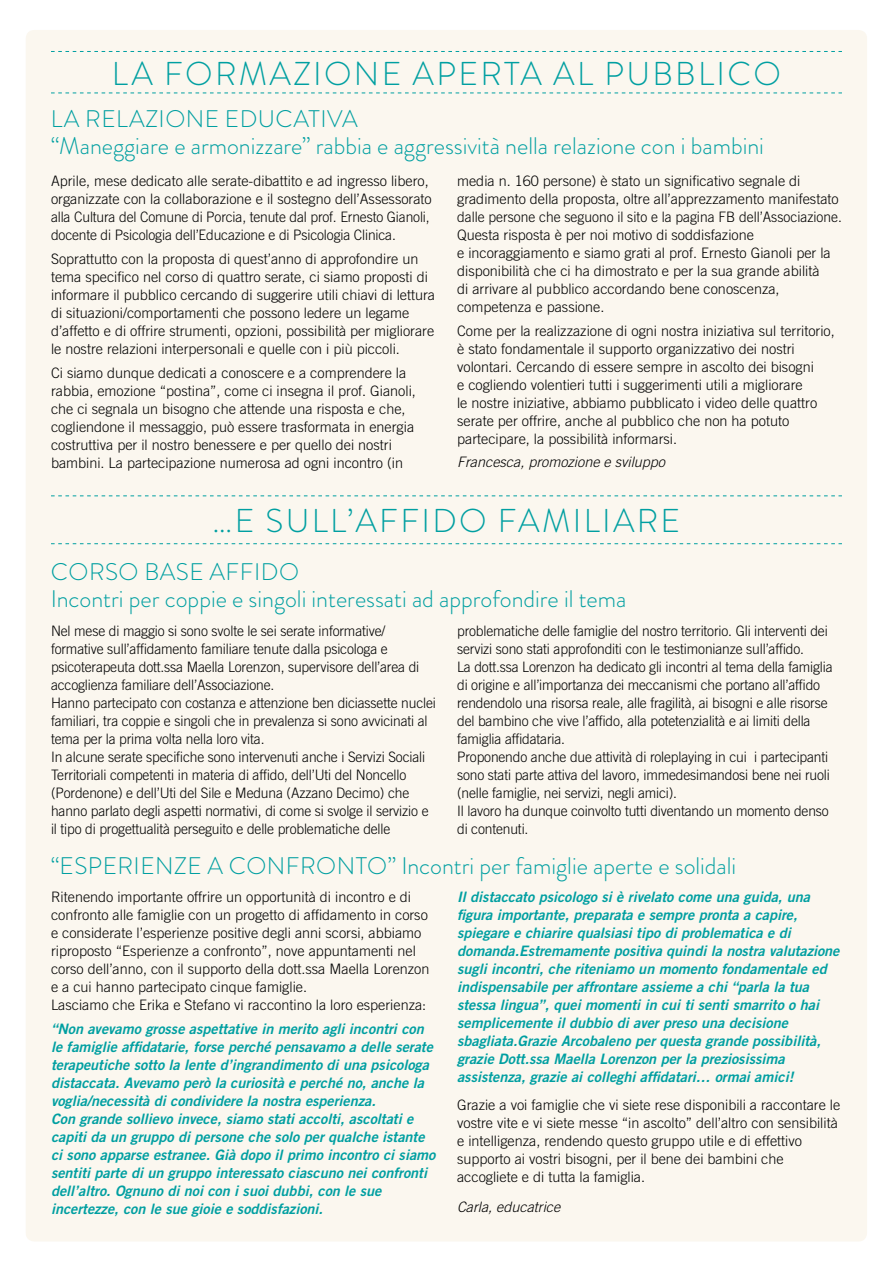
<style>
.page{position:relative;width:893px;height:1263px;background:#fff}
.page>*{position:absolute;margin:0;border:0;box-sizing:border-box;transform-origin:0 0}
.t1{font:300 33px "Brandon Grotesque";letter-spacing:.07em;color:#009fa1}
.t2{font:300 24px/27px "Brandon Grotesque";color:#009fa1}
.t3{font:300 14.4px/18px "Trade Gothic LT Std";color:#000}
.t4{font:300 14.4px/18px "Trade Gothic LT Std";color:#000;scale:.96 1}
.t5{font:14.4px/18px "Trade Gothic LT Std Bd 2 Obl";color:#009fa1}
.t6{font:italic 300 14.4px "Trade Gothic LT Std";color:#000}
</style>
<div class="page">
<div style="left:26px;top:30px;width:841px;height:1211px;background:#fbf7ef;border-radius:9px"></div>
<svg style="left:51px;top:92px;width:791px;height:1px"></svg>
<svg style="left:51px;top:543px;width:791px;height:1px"></svg>
<svg style="left:51px;top:51px;width:791px;height:1px"></svg>
<svg style="left:51px;top:495px;width:791px;height:1px"></svg>
<h1 class="t1" style="left:112px;top:51px;width:670px">LA FORMAZIONE APERTA AL PUBBLICO</h1>
<h2 class="t2" style="left:51px;top:105px;width:715px">LA RELAZIONE EDUCATIVA<br>“Maneggiare e armonizzare” rabbia e aggressività nella relazione con i bambini</h2>
<p class="t3" style="left:51px;top:172px;width:382px">Aprile, mese dedicato alle serate-dibattito e ad ingresso libero, organizzate con la collaborazione e il sostegno dell’Assessorato alla Cultura del Comune di Porcia, tenute dal prof. Ernesto Gianoli, docente di Psicologia dell’Educazione e di Psicologia Clinica.</p>
<p class="t3" style="left:51px;top:250px;width:386px">Soprattutto con la proposta di quest’anno di approfondire un tema specifico nel corso di quattro serate, ci siamo proposti di informare il pubblico cercando di suggerire utili chiavi di lettura di situazioni/comportamenti che possono ledere un legame d’affetto e di offrire strumenti, opzioni, possibilità per migliorare le nostre relazioni interpersonali e quelle con i più piccoli.</p>
<p class="t3" style="left:51px;top:364px;width:366px">Ci siamo dunque dedicati a conoscere e a comprendere la rabbia, emozione “postina”, come ci insegna il prof. Gianoli, che ci segnala un bisogno che attende una risposta e che, cogliendone il messaggio, può essere trasformata in energia costruttiva per il nostro benessere e per quello dei nostri bambini. La partecipazione numerosa ad ogni incontro (in</p>
<p class="t3" style="left:457px;top:172px;width:386px">media n. 160 persone) è stato un significativo segnale di gradimento della proposta, oltre all’apprezzamento manifestato dalle persone che seguono il sito e la pagina FB dell’Associazione.<br>Questa risposta è per noi motivo di soddisfazione<br>e incoraggiamento e siamo grati al prof. Ernesto Gianoli per la disponibilità che ci ha dimostrato e per la sua grande abilità<br>di arrivare al pubblico accordando bene conoscenza, competenza e passione.</p>
<p class="t3" style="left:457px;top:322px;width:379px">Come per la realizzazione di ogni nostra iniziativa sul territorio, è stato fondamentale il supporto organizzativo dei nostri volontari. Cercando di essere sempre in ascolto dei bisogni<br>e cogliendo volentieri tutti i suggerimenti utili a migliorare<br>le nostre iniziative, abbiamo pubblicato i video delle quattro serate per offrire, anche al pubblico che non ha potuto partecipare, la possibilità informarsi.</p>
<p class="t6" style="left:457px;top:453px;width:210px">Francesca, promozione e sviluppo</p>
<h1 class="t1" style="left:212px;top:498px;width:470px">…E SULL’AFFIDO FAMILIARE</h1>
<h2 class="t2" style="left:51px;top:558px;width:577px">CORSO BASE AFFIDO<br>Incontri per coppie e singoli interessati ad approfondire il tema</h2>
<p class="t4" style="left:51px;top:622px;width:402px">Nel mese di maggio si sono svolte le sei serate informative/ formative sull’affidamento familiare tenute dalla psicologa e psicoterapeuta dott.ssa Maella Lorenzon, supervisore dell’area di accoglienza familiare dell’Associazione.<br>Hanno partecipato con costanza e attenzione ben diciassette nuclei familiari, tra coppie e singoli che in prevalenza si sono avvicinati al tema per la prima volta nella loro vita.<br>In alcune serate specifiche sono intervenuti anche i Servizi Sociali Territoriali competenti in materia di affido, dell’Uti del Noncello (Pordenone) e dell’Uti del Sile e Meduna (Azzano Decimo) che hanno parlato degli aspetti normativi, di come si svolge il servizio e il tipo di progettualità perseguito e delle problematiche delle</p>
<p class="t4" style="left:457px;top:622px;width:393px">problematiche delle famiglie del nostro territorio. Gli interventi dei servizi sono stati approfonditi con le testimonianze sull’affido.<br>La dott.ssa Lorenzon ha dedicato gli incontri al tema della famiglia di origine e all’importanza dei meccanismi che portano all’affido rendendolo una risorsa reale, alle fragilità, ai bisogni e alle risorse del bambino che vive l’affido, alla potetenzialità e ai limiti della famiglia affidataria.<br>Proponendo anche due attività di roleplaying in cui i partecipanti sono stati parte attiva del lavoro, immedesimandosi bene nei ruoli (nelle famiglie, nei servizi, negli amici).<br>Il lavoro ha dunque coinvolto tutti diventando un momento denso di contenuti.</p>
<h2 class="t2" style="left:51px;top:852px;width:687px">“ESPERIENZE A CONFRONTO” Incontri per famiglie aperte e solidali</h2>
<p class="t3" style="left:51px;top:887px;width:380px">Ritenendo importante offrire un opportunità di incontro e di confronto alle famiglie con un progetto di affidamento in corso e considerate l’esperienze positive degli anni scorsi, abbiamo riproposto “Esperienze a confronto”, nove appuntamenti nel corso dell’anno, con il supporto della dott.ssa Maella Lorenzon e a cui hanno partecipato cinque famiglie.<br>Lasciamo che Erika e Stefano vi raccontino la loro esperienza:</p>
<p class="t5" style="left:51px;top:1020px;width:386px">“Non avevamo grosse aspettative in merito agli incontri con le famiglie affidatarie, forse perché pensavamo a delle serate terapeutiche sotto la lente d’ingrandimento di una psicologa distaccata. Avevamo però la curiosità e perché no, anche la voglia/necessità di condividere la nostra esperienza.<br>Con grande sollievo invece, siamo stati accolti, ascoltati e capiti da un gruppo di persone che solo per qualche istante ci sono apparse estranee. Già dopo il primo incontro ci siamo sentiti parte di un gruppo interessato ciascuno nei confronti dell’altro. Ognuno di noi con i suoi dubbi, con le sue incertezze, con le sue gioie e soddisfazioni.</p>
<p class="t5" style="left:457px;top:888px;width:384px">Il distaccato psicologo si è rivelato come una guida, una figura importante, preparata e sempre pronta a capire, spiegare e chiarire qualsiasi tipo di problematica e di domanda.Estremamente positiva quindi la nostra valutazione sugli incontri, che riteniamo un momento fondamentale ed indispensabile per affrontare assieme a chi “parla la tua stessa lingua”, quei momenti in cui ti senti smarrito o hai semplicemente il dubbio di aver preso una decisione sbagliata.Grazie Arcobaleno per questa grande possibilità, grazie Dott.ssa Maella Lorenzon per la preziosissima assistenza, grazie ai colleghi affidatari… ormai amici!</p>
<p class="t3" style="left:457px;top:1096px;width:385px">Grazie a voi famiglie che vi siete rese disponibili a raccontare le vostre vite e vi siete messe “in ascolto” dell’altro con sensibilità e intelligenza, rendendo questo gruppo utile e di effettivo supporto ai vostri bisogni, per il bene dei bambini che accogliete e di tutta la famiglia.</p>
<p class="t6" style="left:457px;top:1198px;width:105px">Carla, educatrice</p>
</div>
